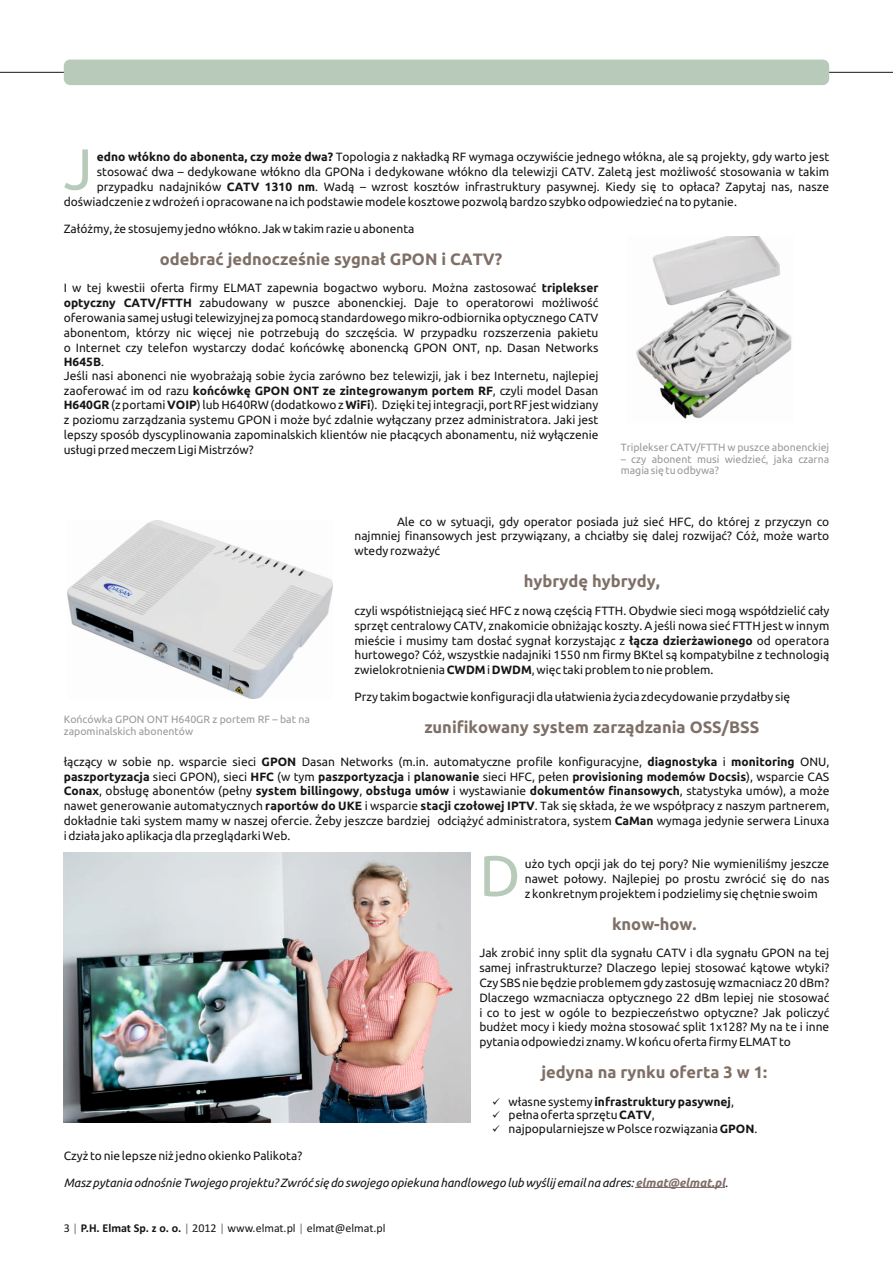
<style>
.page{position:relative;width:893px;height:1263px;background:#fff}
.page>*{position:absolute;margin:0;border:0;box-sizing:border-box;transform-origin:0 0}
.t1{font:57.75px "Ubuntu";color:#b8cbbb}
.t2{font:57.6px "Ubuntu";color:#b8cbbb}
.t3{font:700 16.5px "Ubuntu";color:#7e6f67}
.t4{font:12px/14.9px "Ubuntu";color:#151616;text-align:justify}
.t5{font:italic 12px "Ubuntu";color:#151616}
.t6{font:12px "Calibri";color:#151616}
.t7{font:700 12px "Ubuntu";color:#151616}
.t8{font:10.5px/11.7px "Ubuntu";color:#999}
.s1{font-weight:700}
.s2{font-weight:400}
.s3{font-weight:700;color:#7e6f67}
.s4{color:#7e6f67}
</style>
<div class="page">
<img style="left:636px;top:236px;width:156px;height:183px">
<hr style="left:635px;top:1188px;width:90px;height:1px;background:#7e6f67">
<img style="left:67px;top:520px;width:265px;height:179px">
<hr style="left:0;top:72px;width:893px;height:1px;background:#151616">
<div style="left:64px;top:60px;width:765px;height:25px;background:#b8cbbb;border-radius:6px"></div>
<img style="left:64px;top:852px;width:407px;height:271px">
<h2 class="t2" style="left:64px;top:145px;width:30px">J</h2>
<p class="t4" style="left:97px;top:150px;width:734px"><span class="s1">edno włókno do abonenta, czy może dwa?</span> Topologia z nakładką RF wymaga oczywiście jednego włókna, ale są projekty, gdy warto jest</p>
<p class="t4" style="left:97px;top:165px;width:734px">stosować dwa – dedykowane włókno dla GPONa i dedykowane włókno dla telewizji CATV. Zaletą jest możliwość stosowania w takim</p>
<p class="t4" style="left:97px;top:180px;width:734px">przypadku nadajników <span class="s1">CATV 1310 nm</span>. Wadą – wzrost kosztów infrastruktury pasywnej. Kiedy się to opłaca? Zapytaj nas, nasze</p>
<p class="t4" style="left:64px;top:195px;width:675px">doświadczenie z wdrożeń iopracowane na ich podstawie modele kosztowe pozwolą bardzo szybko odpowiedzieć na to pytanie.</p>
<p class="t4" style="left:64px;top:222px;width:352px">Załóżmy, że stosujemy jedno włókno. Jak w takim razie u abonenta</p>
<h3 class="t3" style="left:160px;top:252px;width:344px">odebrać jednocześnie sygnał GPON i CATV?</h3>
<p class="t4" style="left:64px;top:281px;width:536px">I w tej kwestii oferta firmy ELMAT zapewnia bogactwo wyboru. Można zastosować <span class="s1">triplekser optyczny CATV/FTTH</span> zabudowany w puszce abonenckiej. Daje to operatorowi możliwość oferowania samej usługi telewizyjnej za pomocą standardowego mikro-odbiornika optycznego CATV abonentom, którzy nic więcej nie potrzebują do szczęścia. W przypadku rozszerzenia pakietu o Internet czy telefon wystarczy dodać końcówkę abonencką GPON ONT, np. Dasan Networks <span class="s1">H645B</span>.</p>
<p class="t4" style="left:64px;top:369px;width:536px">Jeśli nasi abonenci nie wyobrażają sobie życia zarówno bez telewizji, jak i bez Internetu, najlepiej zaoferować im od razu <span class="s1">końcówkę GPON ONT ze zintegrowanym portem RF</span>, czyli model Dasan <span class="s1">H640GR</span>(z portami <span class="s1">VOIP</span>) lub H640RW (dodatkowo z <span class="s1">WiFi</span>). Dzięki tej integracji, port RF jest widziany z poziomu zarządzania systemu GPON i może być zdalnie wyłączany przez administratora. Jaki jest lepszy sposób dyscyplinowania zapominalskich klientów nie płacących abonamentu, niż wyłączenie usługi przed meczem Ligi Mistrzów?</p>
<p class="t8" style="left:621px;top:442px;width:210px">Triplekser CATV/FTTH w puszce abonenckiej</p>
<p class="t8" style="left:621px;top:453px;width:210px">– czy abonent musi wiedzieć, jaka czarna magia się tu odbywa?</p>
<p class="t4" style="left:354px;top:515px;width:476px;text-indent:43px">Ale co w sytuacji, gdy operator posiada już sieć HFC, do której z przyczyn co najmniej finansowych jest przywiązany, a chciałby się dalej rozwijać? Cóż, może warto wtedy rozważyć</p>
<h3 class="t3" style="left:524px;top:574px;width:138px">hybrydę hybrydy,</h3>
<p class="t8" style="left:64px;top:714px;width:248px">Końcówka GPON ONT H640GR z portem RF – bat na zapominalskich abonentów</p>
<p class="t4" style="left:354px;top:604px;width:476px">czyli współistniejącą sieć HFC z nową częścią FTTH. Obydwie sieci mogą współdzielić cały sprzęt centralowy CATV, znakomicie obniżając koszty. A jeśli nowa sieć FTTH jest w innym mieście i musimy tam dosłać sygnał korzystając z <span class="s1">łącza dzierżawionego</span> od operatora hurtowego? Cóż, wszystkie nadajniki 1550 nm firmy BKtel są kompatybilne z technologią zwielokrotnienia <span class="s1">CWDM</span>i <span class="s1">DWDM</span>, więc taki problem to nie problem.</p>
<p class="t4" style="left:354px;top:690px;width:437px">Przy takim bogactwie konfiguracji dla ułatwienia życia zdecydowanie przydałby się</p>
<h3 class="t3" style="left:424px;top:720px;width:337px">zunifikowany system zarządzania OSS/BSS</h3>
<p class="t4" style="left:64px;top:755px;width:767px">łączący w sobie np. wsparcie sieci <span class="s1">GPON</span> Dasan Networks (m.in. automatyczne profile konfiguracyjne, <span class="s1">diagnostyka</span> i <span class="s1">monitoring</span> ONU, <span class="s1">paszportyzacja</span> sieci GPON), sieci <span class="s1">HFC</span> (w tym <span class="s1">paszportyzacja</span> i <span class="s1">planowanie</span> sieci HFC, pełen <span class="s1">provisioning modemów Docsis</span>), wsparcie CAS <span class="s1">Conax</span>, obsługę abonentów (pełny <span class="s1">system billingowy</span>, <span class="s1">obsługa umów</span> i wystawianie <span class="s1">dokumentów finansowych</span>, statystyka umów), a może nawet generowanie automatycznych <span class="s1">raportów do UKE</span> i wsparcie <span class="s1">stacji czołowej IPTV</span>. Tak się składa, że we współpracy z naszym partnerem, dokładnie taki system mamy w naszej ofercie. Żeby jeszcze bardziej odciążyć administratora, system <span class="s1">CaMan</span> wymaga jedynie serwera Linuxa idziała jako aplikacja dla przeglądarki Web.</p>
<p class="t4" style="left:525px;top:857px;width:306px">użo tych opcji jak do tej pory? Nie wymieniliśmy jeszcze nawet połowy. Najlepiej po prostu zwrócić się do nas z konkretnym projektem ipodzielimy się chętnie swoim</p>
<h1 class="t1" style="left:479px;top:851px;width:43px">D</h1>
<h3 class="t3" style="left:612px;top:917px;width:86px">know-how.</h3>
<p class="t4" style="left:479px;top:946px;width:351px">Jak zrobić inny split dla sygnału CATV i dla sygnału GPON na tej samej infrastrukturze? Dlaczego lepiej stosować kątowe wtyki?<br>Czy SBS nie będzie problemem gdy zastosuję wzmacniacz 20 dBm?<br>Dlaczego wzmacniacza optycznego 22 dBm lepiej nie stosować i co to jest w ogóle to bezpieczeństwo optyczne? Jak policzyć budżet mocy i kiedy można stosować split 1x128? My na te i inne pytania odpowiedzi znamy. W końcu oferta firmy ELMAT to</p>
<h3 class="t3" style="left:541px;top:1065px;width:227px">jedyna na rynku oferta 3 w 1:</h3>
<p class="t7" style="left:492px;top:1096px;width:243px">✓ <span class="s2">własne systemy</span> infrastruktury pasywnej<span class="s2">,</span></p>
<p class="t4" style="left:492px;top:1108px;width:164px">✓ pełna oferta sprzętu <span class="s1">CATV</span>,</p>
<p class="t4" style="left:492px;top:1122px;width:267px">✓ najpopularniejsze w Polsce rozwiązania <span class="s1">GPON</span>.</p>
<p class="t4" style="left:64px;top:1149px;width:240px">Czyż to nie lepsze niż jedno okienko Palikota?</p>
<p class="t5" style="left:64px;top:1177px;width:666px">Masz pytania odnośnie Twojego projektu? Zwróć się do swojego opiekuna handlowego lub wyślij email na adres:<span class="s3">elmat@elmat.pl</span>.</p>
<p class="t6" style="left:64px;top:1223px;width:323px">3 <span class="s4">|</span> <span class="s1">P.H. Elmat Sp. z o. o.</span> <span class="s4">|</span> 2012 <span class="s4">|</span> www.elmat.pl <span class="s4">|</span> elmat@elmat.pl</p>
</div>
